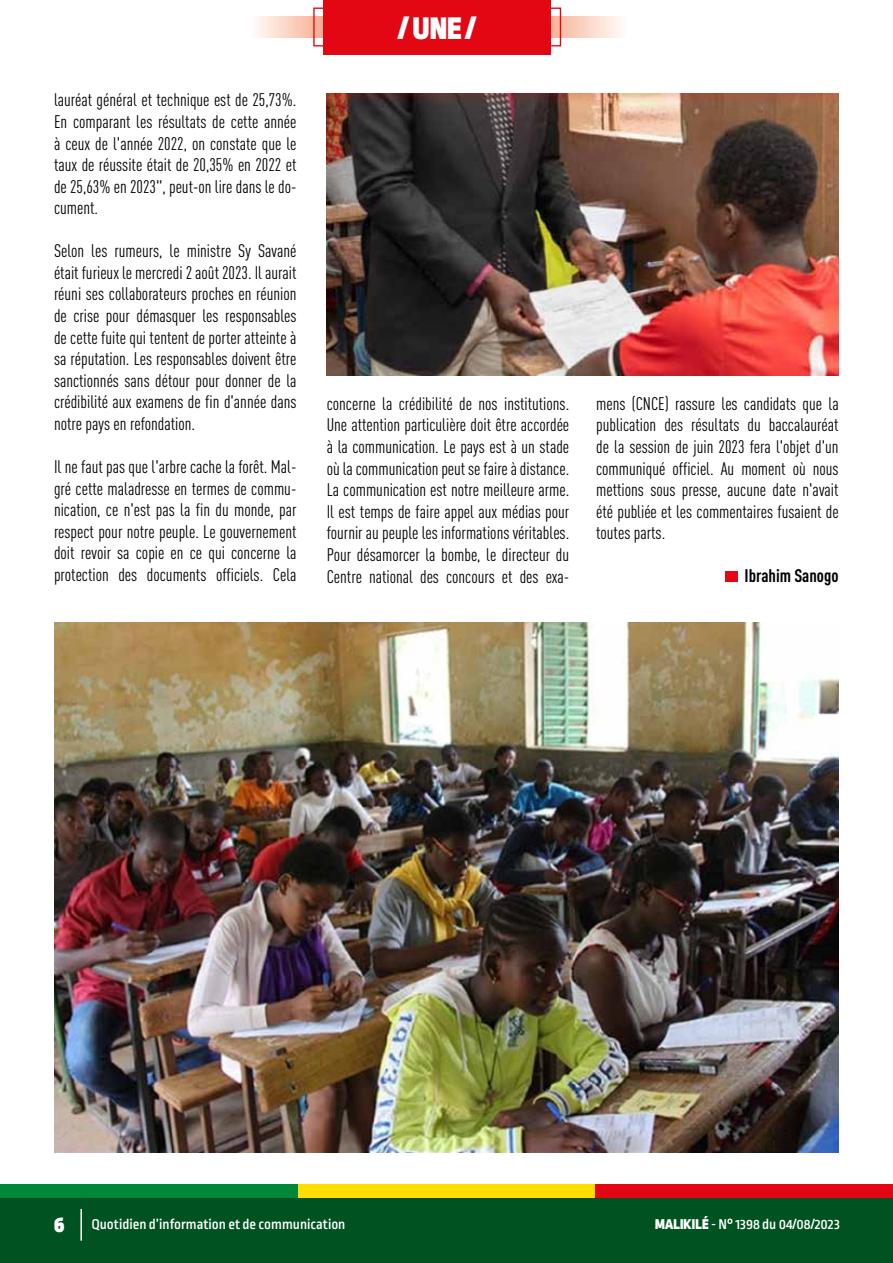
<style>
.page{position:relative;width:893px;height:1263px;background:#fff}
.page>*{position:absolute;margin:0;border:0;box-sizing:border-box;transform-origin:0 0}
.t1{font:900 33px "Ropa Sans Pro";color:#fff}
.t2{font:condensed 18px/21.6px "DIN Pro";color:#000;text-align:justify}
.t3{font:700 condensed 18px "DIN Pro";color:#000}
.t4{font:500 15px "Ropa Sans Pro";color:#fff}
.s1{font-weight:900;font-size:24px}
.s2{font-weight:900}
</style>
<div class="page">
<div style="left:0;top:1184px;width:298px;height:17px;background:#008739"></div>
<div style="left:298px;top:1184px;width:297px;height:17px;background:#fd0"></div>
<div style="left:595px;top:1184px;width:298px;height:17px;background:#e30613"></div>
<div style="left:0;top:1198px;width:893px;height:65px;background:#005321"></div>
<hr style="left:80px;top:1209px;width:2px;height:32px;background:#fff">
<svg style="left:257px;top:16px;width:364px;height:22px;background:#fad3c3"></svg>
<div style="left:324px;top:0;width:227px;height:54px;background:#e30613"></div>
<div style="left:313px;top:8px;width:248px;height:38px;border:1px solid #e30613"></div>
<div style="left:725px;top:572px;width:13px;height:10px;background:#e30613"></div>
<img style="left:54px;top:623px;width:785px;height:529px">
<img style="left:327px;top:93px;width:512px;height:283px">
<p class="t2" style="left:54px;top:88px;width:244px">lauréat général et technique est de 25,73%.<br>En comparant les résultats de cette année à ceux de l'année 2022, on constate que le taux de réussite était de 20,35% en 2022 et de 25,63% en 2023", peut-on lire dans le do&shy;cument.</p>
<p class="t2" style="left:54px;top:239px;width:244px">Selon les rumeurs, le ministre Sy Savané était furieux le mercredi 2 août 2023. Il aurait réuni ses collaborateurs proches en réunion de crise pour démasquer les responsables de cette fuite qui tentent de porter atteinte à sa réputation. Les responsables doivent être sanctionnés sans détour pour donner de la crédibilité aux examens de fin d'année dans notre pays en refondation.</p>
<p class="t2" style="left:54px;top:454px;width:244px">Il ne faut pas que l'arbre cache la forêt. Mal&shy;gré cette maladresse en termes de commu&shy;nication, ce n'est pas la fin du monde, par respect pour notre peuple. Le gouvernement doit revoir sa copie en ce qui concerne la protection des documents officiels. Cela</p>
<h1 class="t1" style="left:398px;top:9px;width:80px">/ UNE /</h1>
<p class="t2" style="left:327px;top:391px;width:244px">concerne la crédibilité de nos institutions.<br>Une attention particulière doit être accordée à la communication. Le pays est à un stade où la communication peut se faire à distance.<br>La communication est notre meilleure arme.<br>Il est temps de faire appel aux médias pour fournir au peuple les informations véritables.<br>Pour désamorcer la bombe, le directeur du Centre national des concours et des exa-</p>
<p class="t2" style="left:596px;top:391px;width:244px">mens (CNCE) rassure les candidats que la publication des résultats du baccalauréat de la session de juin 2023 fera l'objet d'un communiqué officiel. Au moment où nous mettions sous presse, aucune date n'avait été publiée et les commentaires fusaient de toutes parts.</p>
<p class="t3" style="left:745px;top:562px;width:96px">Ibrahim Sanogo</p>
<p class="t4" style="left:54px;top:1216px;width:293px"><span class="s1">6</span> Quotidien d’information et de communication</p>
<p class="t4" style="left:655px;top:1216px;width:186px"><span class="s2">MALIKILÉ</span> - N° 1398 du 04/08/2023</p>
</div>
